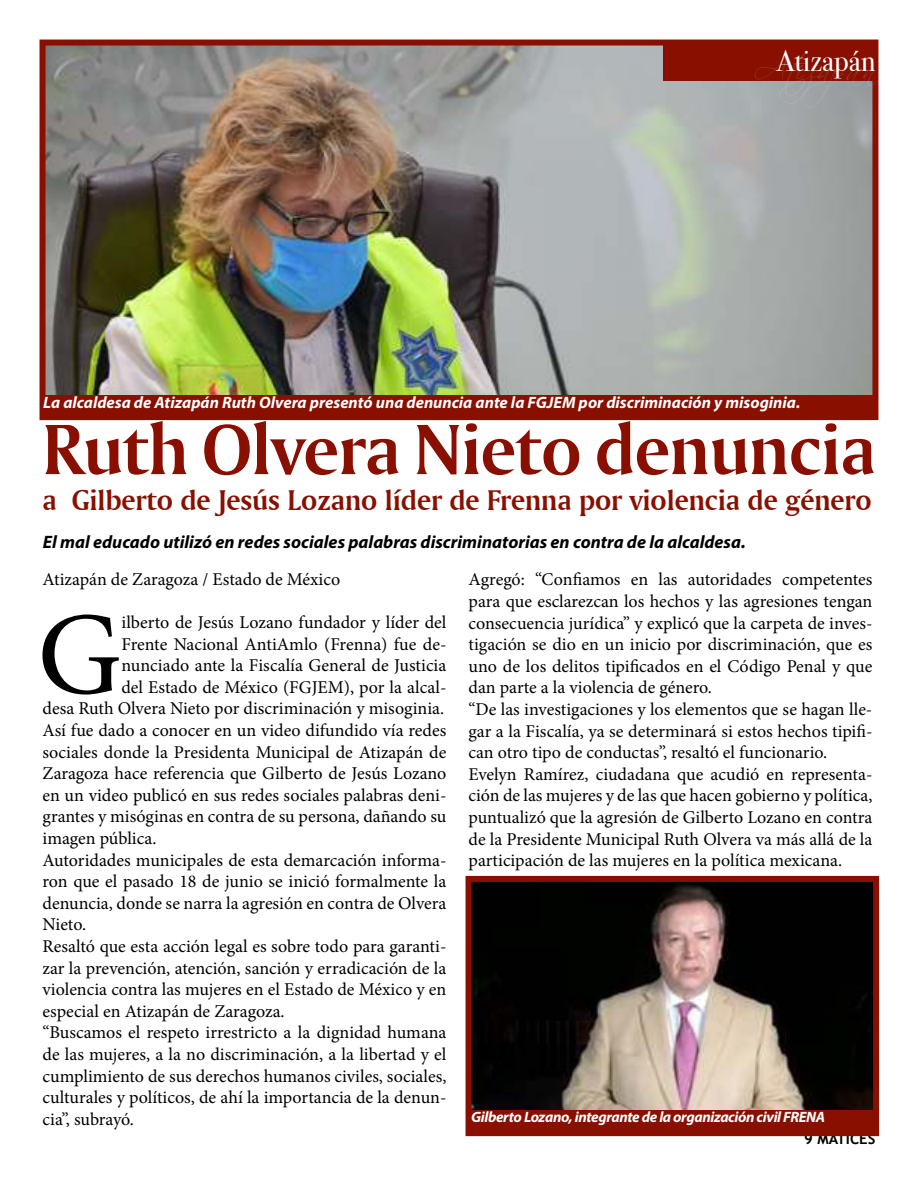
<style>
.page{position:relative;width:918px;height:1188px;background:#fff}
.page>*{position:absolute;margin:0;border:0;box-sizing:border-box;transform-origin:0 0}
.t1{font:117.75px "Minion Pro";color:#000}
.t2{font:75px "Amerigo BT Bold A";letter-spacing:-.01em;color:#890f01}
.t3{font:30px "Amerigo BT Bold A";letter-spacing:-.005em;color:#890f01}
.t4{font:30px "Scriptina";letter-spacing:-.02em;color:#fff}
.t5{font:30px "Bodoni Svty Two ITCTT";color:#fff}
.t6{font:18px/21.6px "Minion Pro";color:#000}
.t7{font:italic 700 18px "Myriad Pro";color:#000}
.t8{font:italic 700 16.5px "Myriad Pro";color:#fff}
.t9{font:italic 700 15px "Myriad Pro";letter-spacing:-.025em;color:#fff}
.t10{font:700 15px "Trebuchet MS";color:#000}
</style>
<div class="page">
<img style="left:47px;top:47px;width:824px;height:349px">
<div style="left:40px;top:40px;width:838px;height:380px;border:6px solid #890f01"></div>
<div style="left:663px;top:43px;width:212px;height:38px;background:#890f01"></div>
<img style="left:473px;top:883px;width:399px;height:228px">
<div style="left:466px;top:876px;width:413px;height:260px;border:6px solid #890f01"></div>
<div style="left:43px;top:396px;width:833px;height:21px;background:#890f01"></div>
<div style="left:471px;top:1111px;width:403px;height:22px;background:#890f01"></div>
<h3 class="t5" style="left:776px;top:48px;width:101px">Atizapán</h3>
<h3 class="t4" style="left:753px;top:51px;width:124px">Atizapá n</h3>
<p class="t8" style="left:43px;top:396px;width:759px">La alcaldesa de Atizapán Ruth Olvera presentó una denuncia ante la FGJEM por discriminación y misoginia.</p>
<h2 class="t2" style="left:43px;top:421px;width:835px">Ruth Olvera Nieto denuncia</h2>
<h3 class="t3" style="left:43px;top:489px;width:831px">a Gilberto de Jesús Lozano líder de Frenna por violencia de género</h3>
<p class="t7" style="left:43px;top:535px;width:705px">El mal educado utilizó en redes sociales palabras discriminatorias en contra de la alcaldesa.</p>
<p class="t6" style="left:43px;top:571px;width:299px">Atizapán de Zaragoza / Estado de México</p>
<h1 class="t1" style="left:37px;top:609px;width:86px">G</h1>
<p class="t6" style="left:121px;top:613px;width:326px">ilberto de Jesús Lozano fundador y líder del</p>
<p class="t6" style="left:121px;top:635px;width:326px">Frente Nacional AntiAmlo (Frenna) fue de-</p>
<p class="t6" style="left:121px;top:656px;width:326px">nunciado ante la Fiscalía General de Justicia</p>
<p class="t6" style="left:121px;top:678px;width:326px">del Estado de México (FGJEM), por la alcal-</p>
<p class="t6" style="left:43px;top:700px;width:403px">desa Ruth Olvera Nieto por discriminación y misoginia.</p>
<p class="t6" style="left:43px;top:721px;width:405px">Así fue dado a conocer en un video difundido vía redes</p>
<p class="t6" style="left:43px;top:743px;width:405px">sociales donde la Presidenta Municipal de Atizapán de</p>
<p class="t6" style="left:43px;top:764px;width:405px">Zaragoza hace referencia que Gilberto de Jesús Lozano</p>
<p class="t6" style="left:43px;top:786px;width:405px">en un video publicó en sus redes sociales palabras deni-</p>
<p class="t6" style="left:43px;top:808px;width:405px">grantes y misóginas en contra de su persona, dañando su</p>
<p class="t6" style="left:43px;top:829px;width:115px">imagen pública.</p>
<p class="t6" style="left:43px;top:851px;width:405px">Autoridades municipales de esta demarcación informa-</p>
<p class="t6" style="left:43px;top:872px;width:405px">ron que el pasado 18 de junio se inició formalmente la</p>
<p class="t6" style="left:43px;top:894px;width:405px">denuncia, donde se narra la agresión en contra de Olvera</p>
<p class="t6" style="left:43px;top:916px;width:45px">Nieto.</p>
<p class="t6" style="left:43px;top:937px;width:405px">Resaltó que esta acción legal es sobre todo para garanti-</p>
<p class="t6" style="left:43px;top:959px;width:405px">zar la prevención, atención, sanción y erradicación de la</p>
<p class="t6" style="left:43px;top:980px;width:405px">violencia contra las mujeres en el Estado de México y en</p>
<p class="t6" style="left:43px;top:1002px;width:244px">especial en Atizapán de Zaragoza.</p>
<p class="t6" style="left:43px;top:1024px;width:405px">“Buscamos el respeto irrestricto a la dignidad humana</p>
<p class="t6" style="left:43px;top:1045px;width:405px">de las mujeres, a la no discriminación, a la libertad y el</p>
<p class="t6" style="left:43px;top:1067px;width:405px">cumplimiento de sus derechos humanos civiles, sociales,</p>
<p class="t6" style="left:43px;top:1088px;width:406px">culturales y políticos, de ahí la importancia de la denun-</p>
<p class="t6" style="left:43px;top:1110px;width:93px">cia”, subrayó.</p>
<p class="t6" style="left:469px;top:571px;width:406px">Agregó: “Confiamos en las autoridades competentes para que esclarezcan los hechos y las agresiones tengan consecuencia jurídica” y explicó que la carpeta de inves&shy;tigación se dio en un inicio por discriminación, que es uno de los delitos tipificados en el Código Penal y que dan parte a la violencia de género.<br>“De las investigaciones y los elementos que se hagan lle&shy;gar a la Fiscalía, ya se determinará si estos hechos tipifi&shy;can otro tipo de conductas”, resaltó el funcionario.<br>Evelyn Ramírez, ciudadana que acudió en representa&shy;ción de las mujeres y de las que hacen gobierno y política, puntualizó que la agresión de Gilberto Lozano en contra de la Presidente Municipal Ruth Olvera va más allá de la participación de las mujeres en la política mexicana.</p>
<p class="t9" style="left:471px;top:1111px;width:356px">Gilberto Lozano, integrante de la organización civil FRENA</p>
<p class="t10" style="left:804px;top:1130px;width:73px">9 MATICES</p>
</div>
